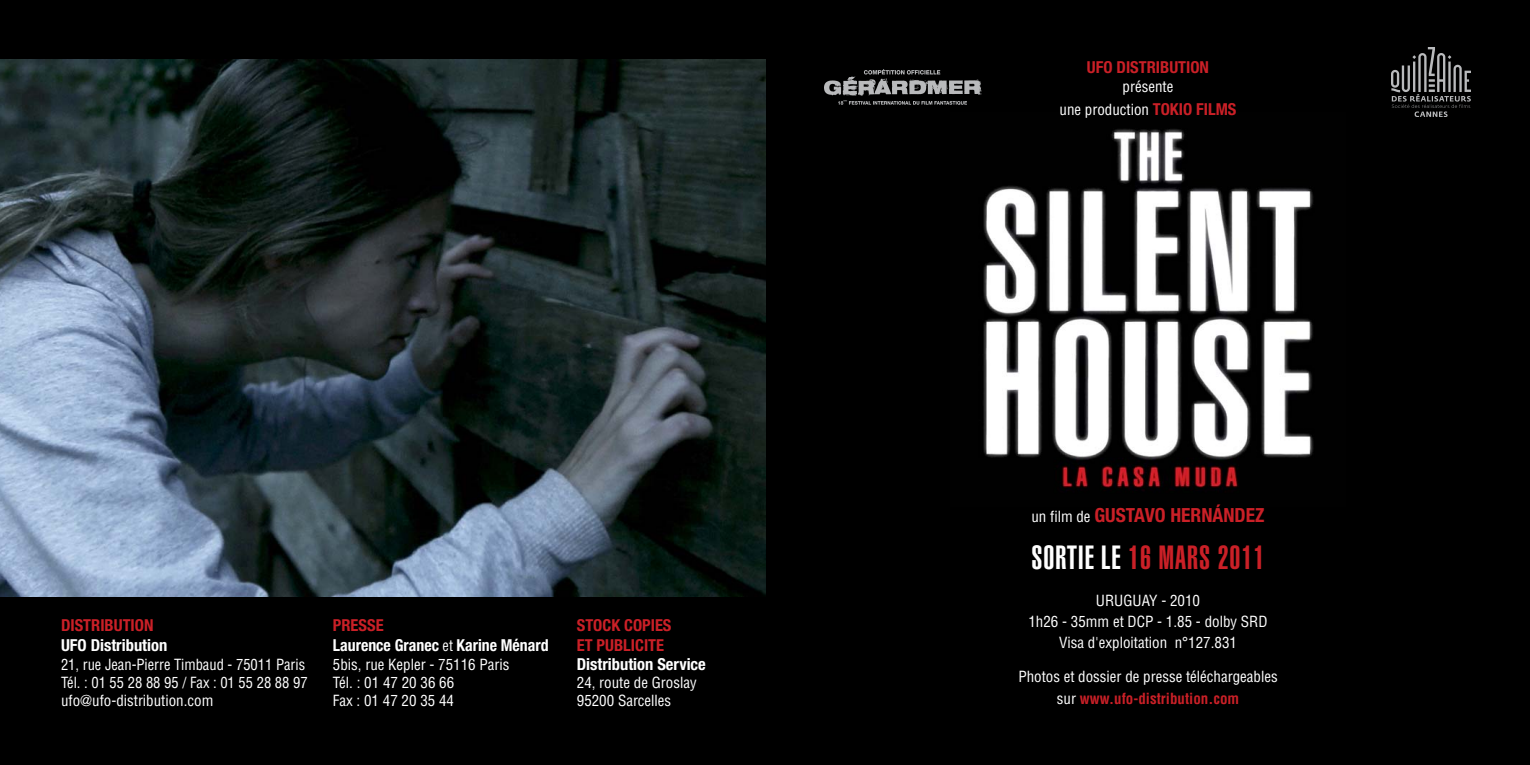
<style>
.page{position:relative;width:1530px;height:765px;background:#000}
.page>*{position:absolute;margin:0;border:0;box-sizing:border-box;transform-origin:0 0}
.t1{font:900 extra-condensed 33px "Helvetica";letter-spacing:.03em;color:#ca2027}
.t2{font:700 condensed 19.5px "Helvetica Neue";color:#ca2027}
.t3{font:700 condensed 16.5px/19.5px "Helvetica Neue";color:#ca2027}
.t4{font:700 condensed 16.5px "Helvetica Neue";color:#fff}
.t5{font:700 condensed 16.5px/19.8px "Helvetica Neue";color:#fff;scale:.96 1}
.t6{font:condensed 15px/18px "Helvetica";color:#fff;text-align:center}
.s1{color:#ca2027}
.s2{font-family:"Helvetica";font-weight:400;font-size:15px}
.s3{font-family:"Helvetica Neue";font-weight:700;font-size:16.5px;color:#ca2027}
.s4{font-family:"Helvetica";font-weight:400;font-size:15px;color:#fff}
.s5{color:#fff}
.s6{font-weight:700;color:#ca2027}
</style>
<div class="page">
<img style="left:0;top:60px;width:765px;height:537px">
<img style="left:983px;top:129px;width:331px;height:362px">
<img style="left:1391px;top:48px;width:80px;height:68px">
<img style="left:825px;top:70px;width:156px;height:34px">
<p class="t3" style="left:61px;top:617px;width:94px">DISTRIBUTION</p>
<p class="t4" style="left:61px;top:639px;width:108px">UFO Distribution</p>
<p class="t6" style="left:61px;top:657px;width:248px;text-align:left">21, rue Jean-Pierre Timbaud - 75011 Paris<br>Tél. : 01 55 28 88 95 / Fax : 01 55 28 88 97 ufo@ufo-distribution.com</p>
<p class="t5" style="left:333px;top:617px;width:226px"><span class="s1">PRESSE<br></span>Laurence Granec <span class="s2">et</span> Karine Ménard</p>
<p class="t6" style="left:333px;top:657px;width:178px;text-align:left">5bis, rue Kepler - 75116 Paris<br>Tél. : 01 47 20 36 66<br>Fax : 01 47 20 35 44</p>
<p class="t3" style="left:577px;top:617px;width:96px">STOCK COPIES<br>ET PUBLICITE</p>
<p class="t4" style="left:577px;top:658px;width:131px">Distribution Service</p>
<p class="t6" style="left:577px;top:675px;width:121px;text-align:left">24, route de Groslay<br>95200 Sarcelles</p>
<p class="t3" style="left:1087px;top:59px;width:124px">UFO DISTRIBUTION</p>
<p class="t6" style="left:1060px;top:77px;width:178px;line-height:22.5px">présente<br>une production <span class="s3">TOKIO FILMS</span></p>
<h2 class="t2" style="left:1031px;top:508px;width:235px"><span class="s4">un film de</span> GUSTAVO HERNÁNDEZ</h2>
<h1 class="t1" style="left:1031px;top:545px;width:235px"><span class="s5">SORTIE LE</span> 16 MARS 2011</h1>
<p class="t6" style="left:1028px;top:591px;width:241px;line-height:21.3px">URUGUAY - 2010<br>1h26 - 35mm et DCP - 1.85 - dolby SRD<br>Visa d'exploitation n°127.831</p>
<p class="t6" style="left:1018px;top:667px;width:261px;line-height:21.3px">Photos et dossier de presse téléchargeables sur <span class="s6">www.ufo-distribution.com</span></p>
</div>
